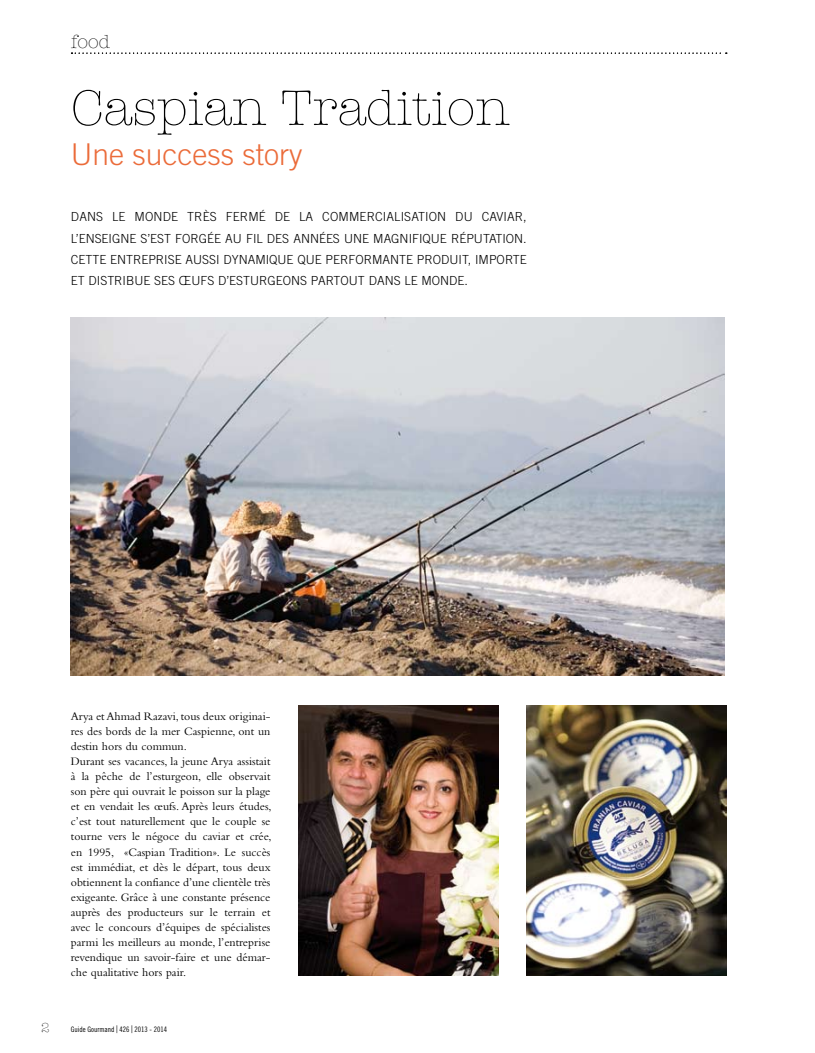
<style>
.page{position:relative;width:815px;height:1053px;background:#fff}
.page>*{position:absolute;margin:0;border:0;box-sizing:border-box;transform-origin:0 0}
.t1{font:300 50px "American Typewriter Std";color:#000}
.t2{font:300 30px "Trade Gothic LT Std";color:#eb6b39}
.t3{font:300 18.75px "American Typewriter Std";color:#000}
.t4{font:300 13.12px "American Typewriter Std";color:#000}
.t5{font:300 12.5px/21.2px "Trade Gothic LT Std";color:#000;text-align:justify}
.t6{font:11.88px/15px "Bembo Std";color:#000}
.t7{font:7.5px "Trade Gothic LT Std Cn 18";color:#000}
.s1{font-size:10.5px}
</style>
<div class="page">
<svg style="left:71px;top:53px;width:656px;height:1px"></svg>
<img style="left:527px;top:705px;width:199px;height:270px">
<img style="left:299px;top:705px;width:199px;height:270px">
<img style="left:71px;top:318px;width:654px;height:357px">
<h3 class="t3" style="left:71px;top:32px;width:41px">food</h3>
<h1 class="t1" style="left:71px;top:80px;width:440px">Caspian Tradition</h1>
<h2 class="t2" style="left:71px;top:136px;width:233px">U NE SUCCESS STORY</h2>
<p class="t5" style="left:71px;top:206px;width:457px">DANS LE MONDE TRÈS FERMÉ DE LA COMMERCIALISATION DU CAVIAR, L’ENSEIGNE S’EST FORGÉE AU FIL DES ANNÉES UNE MAGNIFIQUE RÉPUTATION.<br>CETTE ENTREPRISE AUSSI DYNAMIQUE QUE PERFORMANTE PRODUIT, IMPORTE ET DISTRIBUE SES ŒUFS D’ESTURGEONS PARTOUT DANS LE MONDE.</p>
<p class="t6" style="left:71px;top:709px;width:202px">Arya et Ahmad Razavi, tous deux originai&shy;res des bords de la mer Caspienne, ont un destin hors du commun.<br>Durant ses vacances, la jeune Arya assistait à la pêche de l’esturgeon, elle observait son père qui ouvrait le poisson sur la plage et en vendait les œufs. Après leurs études, c’est tout naturellement que le couple se tourne vers le négoce du caviar et crée, en 1995, «Caspian Tradition». Le succès est immédiat, et dès le départ, tous deux obtiennent la confiance d’une clientèle très exigeante. Grâce à une constante présence auprès des producteurs sur le terrain et avec le concours d’équipes de spécialistes parmi les meilleurs au monde, l’entreprise revendique un savoir-faire et une démar&shy;che qualitative hors pair.</p>
<p class="t4" style="left:41px;top:1019px;width:10px">2</p>
<p class="t7" style="left:71px;top:1024px;width:98px">Guide Gourmand <span class="s1">|</span> 426 <span class="s1">|</span> 2013 - 2014</p>
</div>
